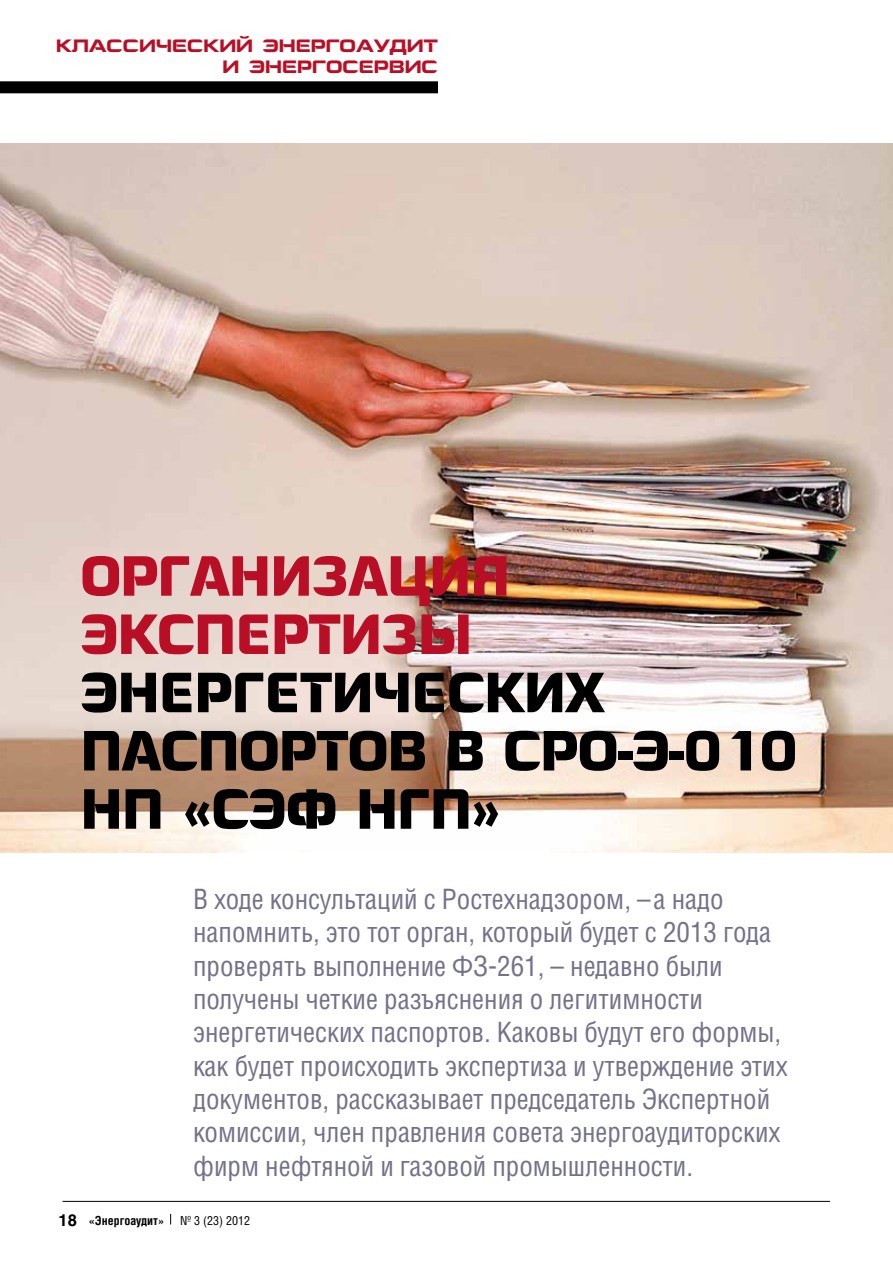
<style>
.page{position:relative;width:893px;height:1263px;background:#fff}
.page>*{position:absolute;margin:0;border:0;box-sizing:border-box;transform-origin:0 0}
.t1{font:56.85px/58.2px "Mania C";color:#000}
.t2{font:56.85px/58.2px "Mania C";color:#b90f26}
.t3{font:27px/33.3px "AG Letterica Condensed C";color:#737289}
.t4{font:18px/21px "Mania Extended C";color:#b90f26;text-align:right}
.t5{font:700 16.5px "AG Letterica C";color:#000}
.t6{font:700 12px "AG Letterica Condensed C";color:#000}
.t7{font:12px "AG Letterica Condensed C";color:#000}
</style>
<div class="page">
<div style="left:0;top:81px;width:438px;height:12px;background:#000"></div>
<hr style="left:63px;top:1201px;width:767px;height:1px;background:#000">
<img style="left:0;top:143px;width:893px;height:710px">
<p class="t4" style="left:56px;top:35px;width:383px">КЛАССИЧЕСКИЙ ЭНЕРГОАУДИТ<br>И ЭНЕРГОСЕРВИС</p>
<h1 class="t2" style="left:81px;top:546px;width:80px">Организация экспертизы</h1>
<h1 class="t1" style="left:81px;top:663px;width:38px">энергетически</h1>
<h1 class="t1" style="left:566px;top:663px;width:40px">х</h1>
<h1 class="t1" style="left:81px;top:721px;width:39px">паспортов</h1>
<h1 class="t1" style="left:81px;top:721px;width:718px;text-indent:365px">в СРО-Э-010<br>НП «СЭФ НГП»</h1>
<p class="t3" style="left:193px;top:882px;width:596px">В ходе консультаций с Ростехнадзором, –а надо напомнить, это тот орган, который будет с 2013 года проверять выполнение ФЗ-261, – недавно были получены четкие разъяснения о легитимности энергетических паспортов. Каковы будут его формы, как будет происходить экспертиза и утверждение этих документов, рассказывает председатель Экспертной комиссии, член правления совета энергоаудиторских фирм нефтяной и газовой промышленности.</p>
<p class="t5" style="left:58px;top:1210px;width:20px">18</p>
<p class="t6" style="left:89px;top:1213px;width:77px">«Энергоаудит»</p>
<p class="t7" style="left:180px;top:1213px;width:71px">№ 3 (23) 2012</p>
</div>
